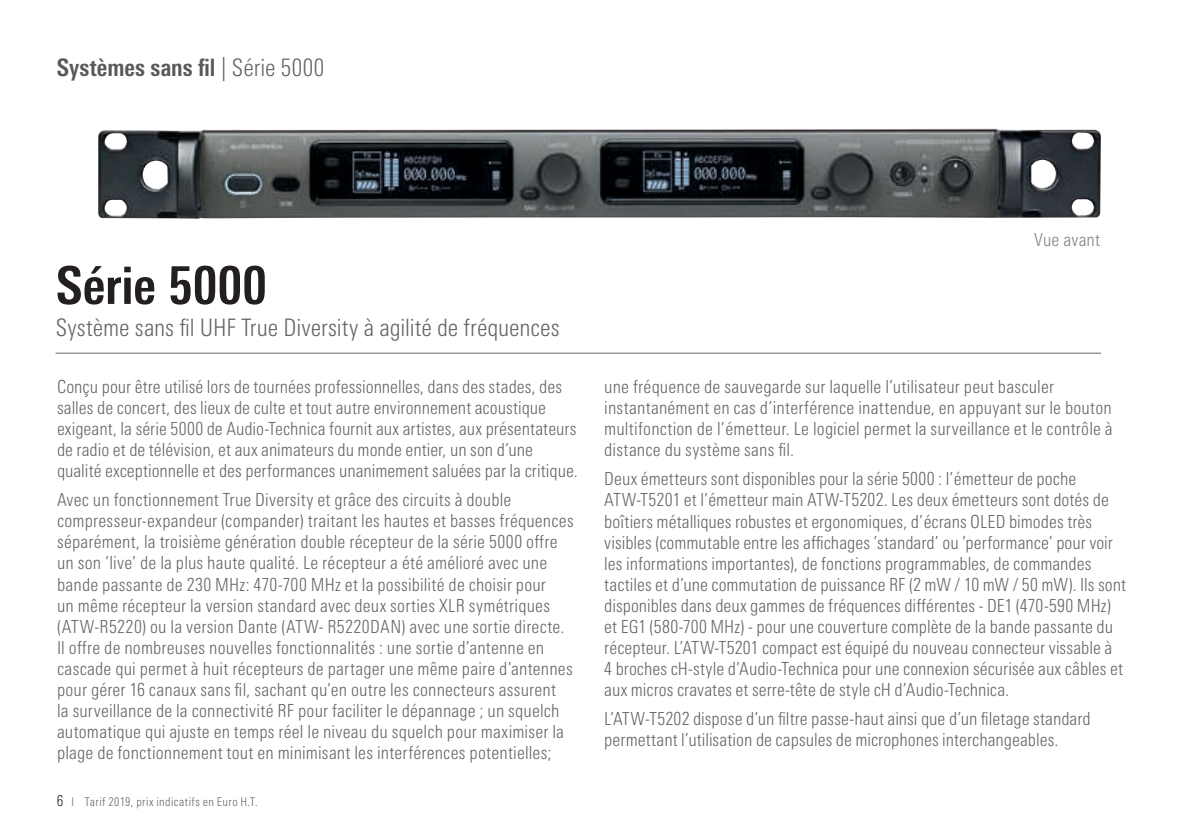
<style>
.page{position:relative;width:1191px;height:840px;background:#fff}
.page>*{position:absolute;margin:0;border:0;box-sizing:border-box;transform-origin:0 0}
.t1{font:700 condensed 52px "Univers Next Pro";color:#231f20}
.t2{font:300 condensed 24px "Univers Next Pro";letter-spacing:-.005em;color:#636466}
.t3{font:700 condensed 24px "Univers Next Pro";letter-spacing:.005em;color:#58595b}
.t4{font:300 condensed 18px/21px "Univers Next Pro";letter-spacing:.01em;color:#636466}
.t5{font:300 condensed 18px "Univers Next Pro";letter-spacing:.01em;color:#808082}
.t6{font:300 condensed 12px "Univers Next Pro";letter-spacing:.035em;color:#636466}
.s1{font-weight:300;color:#636466}
.s2{font-size:15px;color:#231f20}
</style>
<div class="page">
<hr style="left:56px;top:352px;width:1045px;height:1px;background:#636466">
<img style="left:98px;top:129px;width:1002px;height:89px">
<h2 class="t3" style="left:57px;top:53px;width:269px">Systèmes sans fil <span class="s1">| Série 5000</span></h2>
<h1 class="t1" style="left:56px;top:254px;width:212px">Série 5000</h1>
<h2 class="t2" style="left:56px;top:313px;width:505px">Système sans fil UHF True Diversity à agilité de fréquences</h2>
<p class="t4" style="left:57px;top:375px;width:522px">Conçu pour être utilisé lors de tournées professionnelles, dans des stades, des salles de concert, des lieux de culte et tout autre environnement acoustique exigeant, la série 5000 de Audio-Technica fournit aux artistes, aux présentateurs de radio et de télévision, et aux animateurs du monde entier, un son d’une qualité exceptionnelle et des performances unanimement saluées par la critique.</p>
<p class="t4" style="left:57px;top:489px;width:518px">Avec un fonctionnement True Diversity et grâce des circuits à double compresseur-expandeur (compander) traitant les hautes et basses fréquences séparément, la troisième génération double récepteur de la série 5000 offre un son ’live’ de la plus haute qualité. Le récepteur a été amélioré avec une bande passante de 230 MHz: 470-700 MHz et la possibilité de choisir pour<br>un même récepteur la version standard avec deux sorties XLR symétriques (ATW-R5220) ou la version Dante (ATW- R5220DAN) avec une sortie directe.<br>Il offre de nombreuses nouvelles fonctionnalités : une sortie d’antenne en cascade qui permet à huit récepteurs de partager une même paire d’antennes pour gérer 16 canaux sans fil, sachant qu’en outre les connecteurs assurent<br>la surveillance de la connectivité RF pour faciliter le dépannage ; un squelch automatique qui ajuste en temps réel le niveau du squelch pour maximiser la plage de fonctionnement tout en minimisant les interférences potentielles;</p>
<p class="t6" style="left:57px;top:794px;width:202px"><span class="s2">6</span> l Tarif 2019, prix indicatifs en Euro H.T.</p>
<p class="t5" style="left:1034px;top:229px;width:67px">Vue avant</p>
<p class="t4" style="left:604px;top:375px;width:510px">une fréquence de sauvegarde sur laquelle l’utilisateur peut basculer instantanément en cas d’interférence inattendue, en appuyant sur le bouton multifonction de l’émetteur. Le logiciel permet la surveillance et le contrôle à distance du système sans fil.</p>
<p class="t4" style="left:604px;top:468px;width:523px">Deux émetteurs sont disponibles pour la série 5000 : l’émetteur de poche ATW-T5201 et l’émetteur main ATW-T5202. Les deux émetteurs sont dotés de boîtiers métalliques robustes et ergonomiques, d’écrans OLED bimodes très visibles (commutable entre les affichages ’standard’ ou ’performance’ pour voir les informations importantes), de fonctions programmables, de commandes tactiles et d’une commutation de puissance RF (2 mW / 10 mW / 50 mW). Ils sont disponibles dans deux gammes de fréquences différentes - DE1 (470-590 MHz) et EG1 (580-700 MHz) - pour une couverture complète de la bande passante du récepteur. L’ATW-T5201 compact est équipé du nouveau connecteur vissable à<br>4 broches cH-style d’Audio-Technica pour une connexion sécurisée aux câbles et aux micros cravates et serre-tête de style cH d’Audio-Technica.</p>
<p class="t4" style="left:604px;top:708px;width:488px">L’ATW-T5202 dispose d’un filtre passe-haut ainsi que d’un filetage standard permettant l’utilisation de capsules de microphones interchangeables.</p>
</div>
